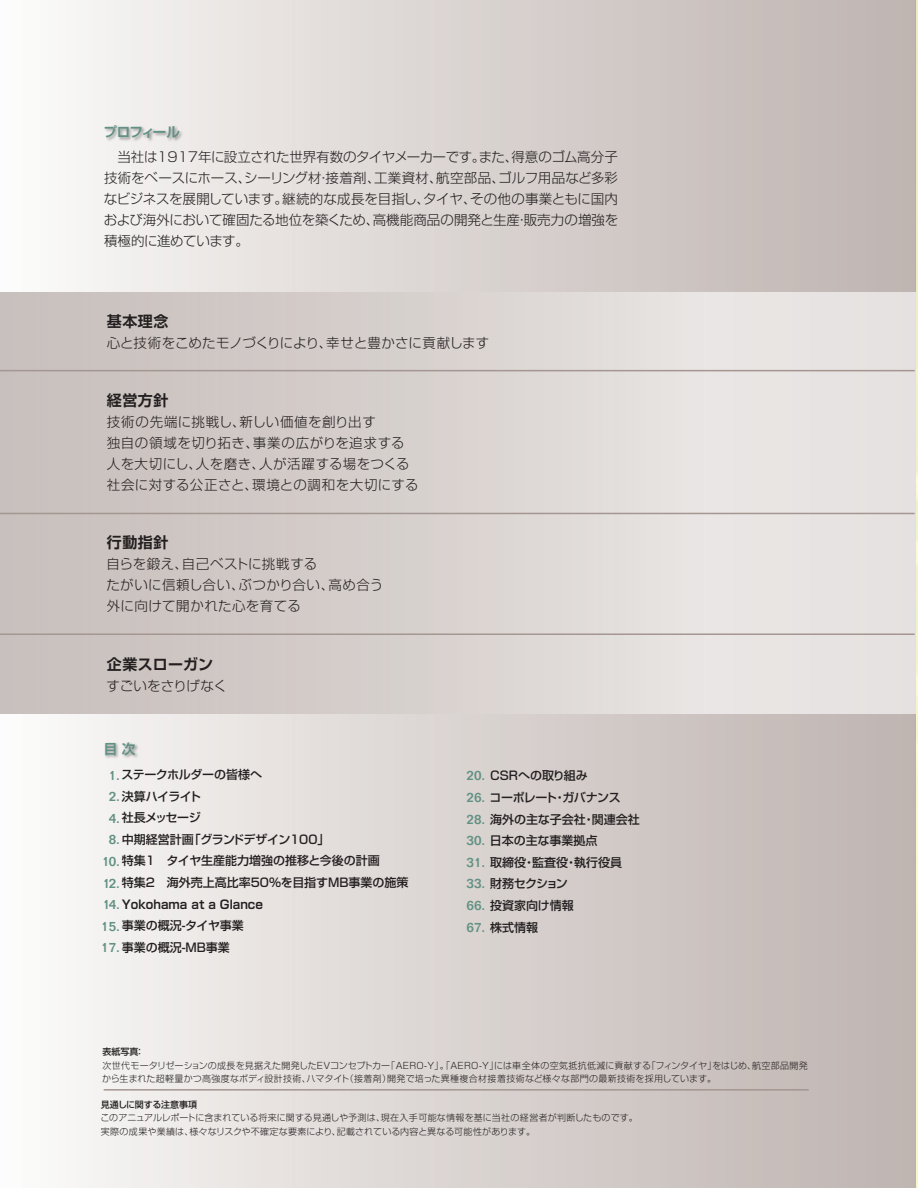
<style>
.page{position:relative;width:918px;height:1188px;background:#fff}
.page>*{position:absolute;margin:0;border:0;box-sizing:border-box;transform-origin:0 0}
.t1{font:700 15px "Shin Go Pro De";letter-spacing:.04em;color:#231f20}
.t2{font:700 15px "Shin Go Pro De";letter-spacing:.015em;color:#231f20}
.t3{font:300 13.5px/21px "Shin Go Pro";letter-spacing:.01em;color:#231f20;text-align:justify}
.t4{font:300 13.5px/21px "Shin Go Pro";letter-spacing:.03em;color:#231f20}
.t5{font:500 13.5px/21.6px "Folio";color:#629185;text-align:center}
.t6{font:300 13.5px "Shin Go Pro";letter-spacing:-.01em;color:#231f20}
.t7{font:700 13.5px "Shin Go Pro De";letter-spacing:-.04em;color:#629185}
.t8{font:500 12px/21.6px "Shin Go Pro";color:#231f20}
.t9{font:300 9px/13.5px "Shin Go Pro";letter-spacing:.02em;color:#231f20}
.s1{font-family:"Shin Go Pro De";font-weight:700}
.s2{font-weight:500}
</style>
<div class="page">
<div style="left:0;top:0;width:916px;height:1188px;background:linear-gradient(to right,#faf9f8,#bdb3af)"></div>
<div style="left:0;top:292px;width:915px;height:421px;background:linear-gradient(to right,#c7beba,#eceae8)"></div>
<hr style="left:0;top:370px;width:915px;height:1px;background:#a49691">
<hr style="left:0;top:513px;width:915px;height:1px;background:#a49691">
<hr style="left:0;top:634px;width:915px;height:1px;background:#a49691">
<hr style="left:104px;top:1089px;width:705px;height:2px;background:#a49691">
<img style="left:101px;top:123px;width:84px;height:22px">
<img style="left:101px;top:739px;width:44px;height:22px">
<p class="t7" style="left:104px;top:121px;width:78px">プロフィール</p>
<p class="t3" style="left:104px;top:144px;width:516px">　当社は1917年に設立された世界有数のタイヤメーカーです。また、得意のゴム高分子技術をベースにホース、シーリング材・接着剤、工業資材、航空部品、ゴルフ用品など多彩なビジネスを展開しています。継続的な成長を目指し、タイヤ、その他の事業ともに国内および海外において確固たる地位を築くため、高機能商品の開発と生産・販売力の増強を積極的に進めています。</p>
<p class="t1" style="left:107px;top:309px;width:63px">基本理念</p>
<p class="t6" style="left:107px;top:332px;width:384px">心と技術をこめたモノづくりにより、幸せと豊かさに貢献します</p>
<p class="t1" style="left:107px;top:388px;width:63px">経営方針</p>
<p class="t4" style="left:107px;top:410px;width:313px">技術の先端に挑戦し、新しい価値を創り出す<br>独自の領域を切り拓き、事業の広がりを追求する人を大切にし、人を磨き、人が活躍する場をつくる社会に対する公正さと、環境との調和を大切にする</p>
<p class="t1" style="left:107px;top:530px;width:63px">行動指針</p>
<p class="t4" style="left:107px;top:552px;width:278px">自らを鍛え、自己ベストに挑戦する<br>たがいに信頼し合い、ぶつかり合い、高め合う外に向けて開かれた心を育てる</p>
<p class="t2" style="left:107px;top:652px;width:108px">企業スローガン</p>
<p class="t3" style="left:107px;top:673px;width:122px">すごいをさりげなく</p>
<p class="t7" style="left:104px;top:737px;width:33px">目次</p>
<p class="t8" style="left:121px;top:762px;width:289px">ステークホルダーの皆様へ<br>決算ハイライト<br>社長メッセージ<br>中期経営計画「グランドデザイン100」<br>特集1　タイヤ生産能力増強の推移と今後の計画<br>特集2　海外売上高比率50％を目指すMB事業の施策<br><span class="s1">Yokohama at a Glance<br></span>事業の概況-タイヤ事業<br>事業の概況-MB事業</p>
<p class="t8" style="left:490px;top:764px;width:152px">CSRへの取り組み<br>コーポレート・ガバナンス<br>海外の主な子会社・関連会社日本の主な事業拠点<br>取締役・監査役・執行役員<br>財務セクション<br>投資家向け情報<br>株式情報</p>
<p class="t5" style="left:101px;top:764px;width:20px">1.<br>2.<br>4.<br>8.<br>10.<br>12.<br>14.<br>15.<br>17.</p>
<p class="t5" style="left:467px;top:765px;width:20px;text-align:justify">20.<br>26.<br>28.<br>30.<br>31.<br>33.<br>66.<br>67.</p>
<p class="t9" style="left:102px;top:1044px;width:707px"><span class="s2">表紙写真：<br></span>次世代モータリゼーションの成長を見据えた開発したEVコンセプトカー「AERO-Y」。「AERO-Y」には車全体の空気抵抗低減に貢献する「フィンタイヤ」をはじめ、航空部品開発から生まれた超軽量かつ高強度なボディ設計技術、ハマタイト（接着剤）開発で培った異種複合材接着技術など様々な部門の最新技術を採用しています。</p>
<p class="t9" style="left:100px;top:1096px;width:539px"><span class="s2">見通しに関する注意事項<br></span>このアニュアルレポートに含まれている将来に関する見通しや予測は、現在入手可能な情報を基に当社の経営者が判断したものです。実際の成果や業績は、様々なリスクや不確定な要素により、記載されている内容と異なる可能性があります。</p>
</div>
